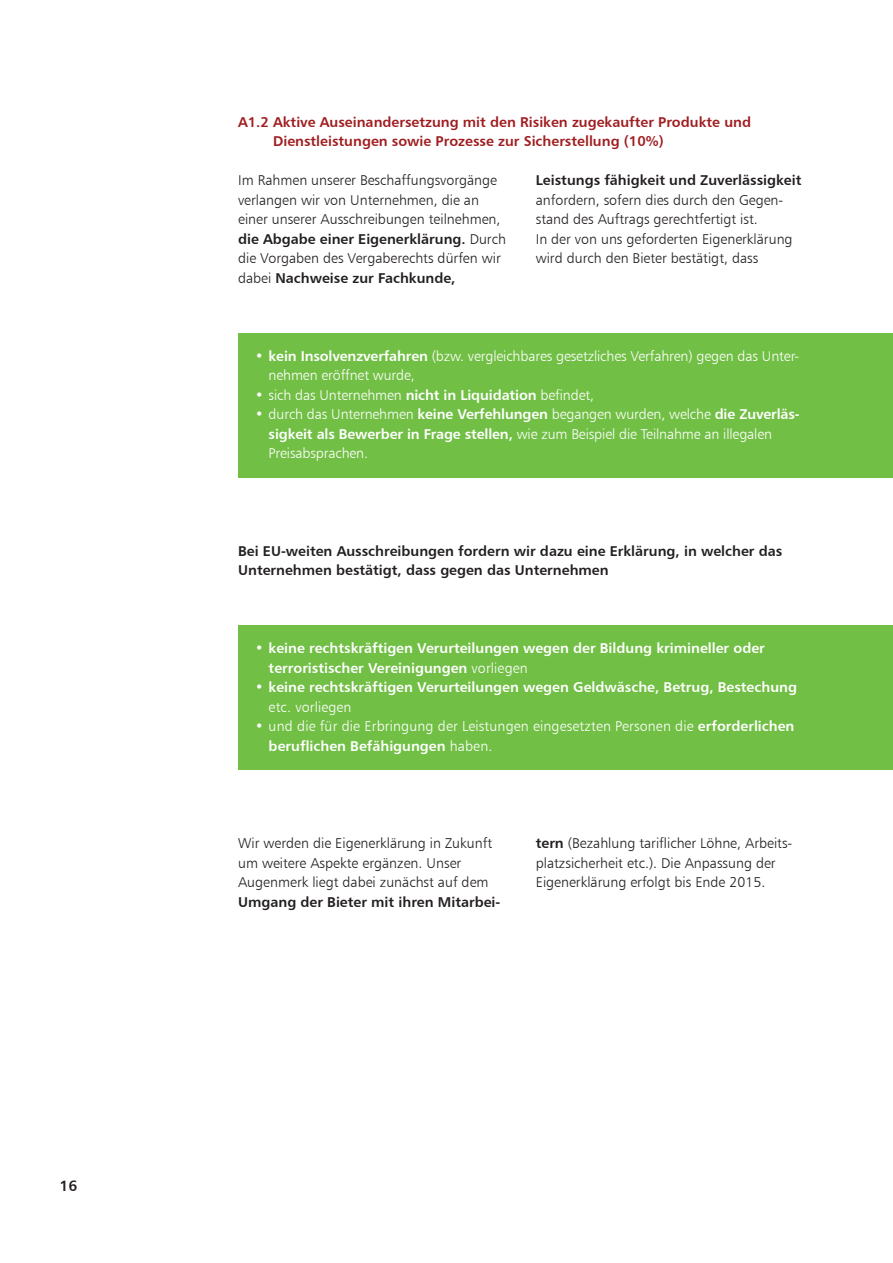
<style>
.page{position:relative;width:893px;height:1263px;background:#fff}
.page>*{position:absolute;margin:0;border:0;box-sizing:border-box;transform-origin:0 0}
.t1{font:15px "Humanist 777 BT Bold B";color:#231f20}
.t2{font:14.25px/19.5px "Humanist 777 BT Light B";color:#231f20}
.t3{font:14.25px/19.5px "Humanist 777 BT Light B";letter-spacing:-.01em;color:#fff}
.t4{font:14.25px/19.5px "Humanist 777 BT Bold B";color:#231f20}
.t5{font:14.25px/19.5px "Humanist 777 BT Bold B";color:#fff}
.t6{font:14.25px/19.5px "Humanist 777 BT Bold B";color:#9f1d20}
.t7{font:14.25px "Humanist 777 BT Light B";letter-spacing:.01em;color:#fff}
.s1{font-family:"Humanist 777 BT Light B"}
.s2{font-family:"Humanist 777 BT Bold B"}
</style>
<div class="page">
<div style="left:238px;top:333px;width:655px;height:144px;background:#71bf44"></div>
<div style="left:238px;top:625px;width:655px;height:145px;background:#71bf44"></div>
<p class="t1" style="left:60px;top:1179px;width:19px">16</p>
<p class="t6" style="left:273px;top:113px;width:479px;text-indent:-35px">A1.2 Aktive Auseinandersetzung mit den Risiken zugekaufter Produkte und<br>Dienstleistungen sowie Prozesse zur Sicherstellung (10%)</p>
<p class="t2" style="left:238px;top:172px;width:264px">Im Rahmen unserer Beschaffungsvorgänge verlangen wir von Unternehmen, die an einer unserer Ausschreibungen teilnehmen,</p>
<p class="t4" style="left:238px;top:230px;width:269px">die Abgabe einer Eigenerklärung. <span class="s1">Durch</span></p>
<p class="t2" style="left:238px;top:250px;width:264px">die Vorgaben des Vergaberechts dürfen wir</p>
<p class="t4" style="left:238px;top:269px;width:219px"><span class="s1">dabei</span> Nachweise zur Fachkunde,</p>
<p class="t4" style="left:536px;top:172px;width:267px">Leistungs fähigkeit und Zuverlässigkeit</p>
<p class="t2" style="left:536px;top:191px;width:258px">anfordern, sofern dies durch den Gegen&shy;stand des Auftrags gerechtfertigt ist.<br>In der von uns geforderten Eigenerklärung wird durch den Bieter bestätigt, dass</p>
<p class="t3" style="left:269px;top:347px;width:532px;text-indent:-13px">• <span class="s2">kein Insolvenzverfahren</span> (bzw. vergleichbares gesetzliches Verfahren) gegen das Unter&shy;nehmen eröffnet wurde,</p>
<p class="t3" style="left:255px;top:386px;width:340px">• sich das Unternehmen <span class="s2">nicht in Liquidation</span> befindet,</p>
<p class="t3" style="left:269px;top:406px;width:533px;text-indent:-13px">• durch das Unternehmen <span class="s2">keine Verfehlungen</span> begangen wurden, welche <span class="s2">die Zuverläs&shy;sigkeit als Bewerber in Frage stellen,</span> wie zum Beispiel die Teilnahme an illegalen<br>Preisabsprachen.</p>
<p class="t4" style="left:238px;top:542px;width:546px">Bei EU-weiten Ausschreibungen fordern wir dazu eine Erklärung, in welcher das<br>Unternehmen bestätigt, dass gegen das Unternehmen</p>
<p class="t5" style="left:269px;top:640px;width:498px;text-indent:-13px"><span class="s1">•</span> keine rechtskräftigen Verurteilungen wegen der Bildung krimineller oder terroristischer Vereinigungen <span class="s1">vorliegen</span></p>
<p class="t5" style="left:255px;top:679px;width:543px"><span class="s1">•</span> keine rechtskräftigen Verurteilungen wegen Geldwäsche, Betrug, Bestechung</p>
<p class="t7" style="left:269px;top:701px;width:84px">etc. vorliegen</p>
<p class="t7" style="left:255px;top:720px;width:541px">• und die für die Erbringung der Leistungen eingesetzten Personen die <span class="s2">erforderlichen</span></p>
<p class="t5" style="left:269px;top:736px;width:225px">beruflichen Befähigungen <span class="s1">haben.</span></p>
<p class="t2" style="left:238px;top:835px;width:256px">Wir werden die Eigenerklärung in Zukunft um weitere Aspekte ergänzen. Unser<br>Augenmerk liegt dabei zunächst auf dem</p>
<p class="t4" style="left:238px;top:893px;width:264px">Umgang der Bieter mit ihren Mitarbei-</p>
<p class="t2" style="left:536px;top:833px;width:258px"><span class="s2">tern</span> (Bezahlung tariflicher Löhne, Arbeits&shy;platzsicherheit etc.). Die Anpassung der<br>Eigenerklärung erfolgt bis Ende 2015.</p>
</div>
